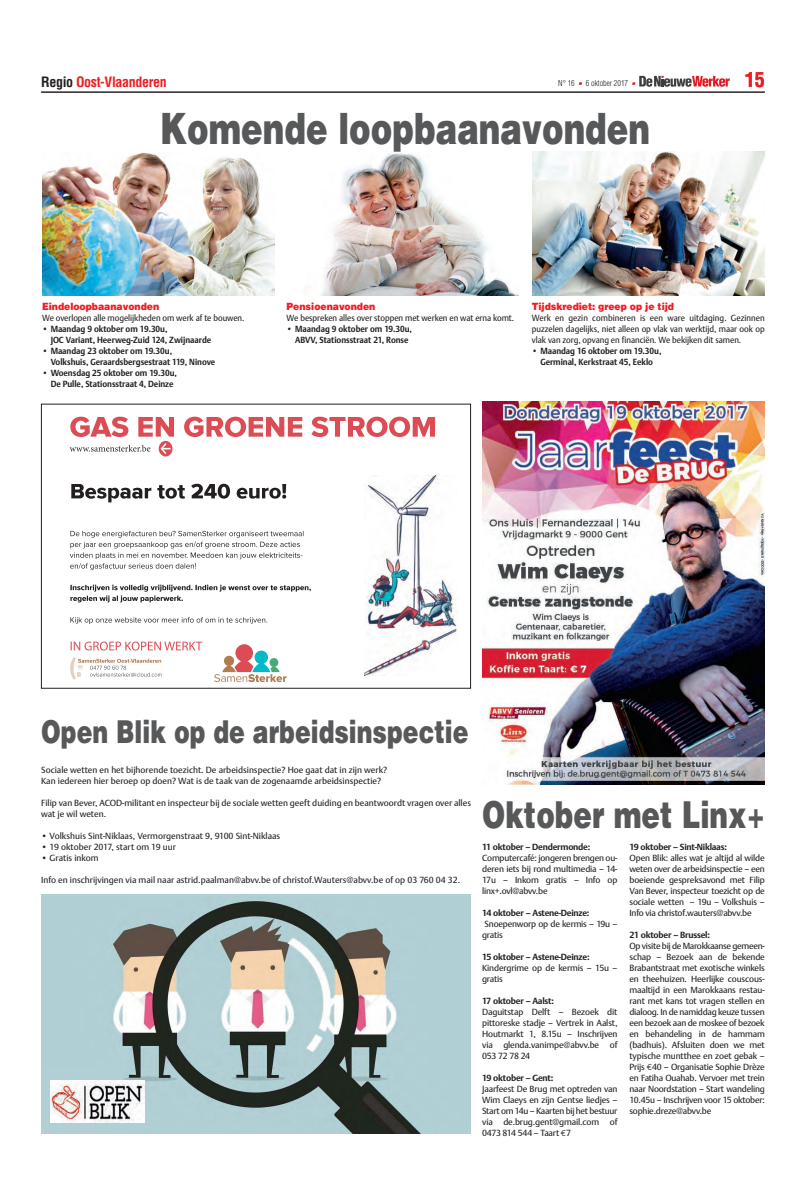
<style>
.page{position:relative;width:806px;height:1202px;background:#fff}
.page>*{position:absolute;margin:0;border:0;box-sizing:border-box;transform-origin:0 0}
.t1{font:900 43.2px "Helvetica LT Std";color:#57585a;scale:.75 1}
.t2{font:900 37.1px "Helvetica LT Std";color:#57585a;scale:.75 1}
.t3{font:900 31.5px "Helvetica LT Std";color:#57585a;scale:.75 1}
.t4{font:700 condensed 20px "Helvetica LT Std";color:#ee1d23}
.t5{font:700 condensed 14px "Helvetica LT Std";letter-spacing:-.025em;color:#ee1d23}
.t6{font:900 10px "Helvetica LT Std";letter-spacing:-.005em;color:#ee1d23;scale:.93 1}
.t7{font:8.8px/11px "Dutch Argo";letter-spacing:-.015em;color:#231f20}
.t8{font:700 8.8px/11px "Dutch Argo";letter-spacing:-.005em;color:#231f20;text-align:center;scale:.93 1}
.t9{font:8.8px/11px "Dutch Argo";letter-spacing:-.015em;color:#231f20;text-align:justify;scale:.93 1}
.t10{font:300 condensed 8px "Helvetica LT Std";color:#231f20}
.s1{color:#231f20}
.s2{font-weight:700}
.s3{font-family:"Euro Mono"}
</style>
<div class="page">
<hr style="left:41px;top:92px;width:723px;height:1px;background:#231f20">
<img style="left:42px;top:152px;width:233px;height:144px">
<img style="left:322px;top:153px;width:196px;height:143px">
<img style="left:532px;top:151px;width:232px;height:145px">
<img style="left:482px;top:402px;width:282px;height:382px">
<img style="left:41px;top:894px;width:429px;height:240px">
<img style="left:50px;top:1080px;width:94px;height:43px">
<img style="left:364px;top:476px;width:93px;height:199px">
<svg style="left:70px;top:531px;width:233px;height:39px"></svg>
<svg style="left:70px;top:585px;width:240px;height:17px"></svg>
<svg style="left:70px;top:617px;width:197px;height:7px"></svg>
<svg style="left:214px;top:644px;width:72px;height:38px"></svg>
<svg style="left:71px;top:641px;width:131px;height:9px"></svg>
<svg style="left:70px;top:657px;width:91px;height:23px"></svg>
<svg style="left:70px;top:417px;width:365px;height:39px"></svg>
<svg style="left:71px;top:484px;width:215px;height:18px"></svg>
<svg style="left:632px;top:76px;width:97px;height:11px"></svg>
<p class="t5" style="left:41px;top:76px;width:127px"><span class="s1">Regio</span> Oost-Vlaanderen</p>
<p class="t4" style="left:744px;top:72px;width:21px">15</p>
<p class="t10" style="left:558px;top:80px;width:18px">N° 16</p>
<p class="t10" style="left:585px;top:80px;width:44px">6 oktober 2017</p>
<p class="t1" style="left:160px;top:113px;width:654px">Komende loopbaanavonden</p>
<p class="t6" style="left:42px;top:303px;width:127px">Eindeloopbaanavonden</p>
<p class="t9" style="left:42px;top:313px;width:219px">We overlopen alle mogelijkheden om werk af te bouwen.</p>
<p class="t8" style="left:51px;top:324px;width:174px;text-align:left;text-indent:-9px">• Maandag 9 oktober om 19.30u,<br>JOC Variant, Heerweg-Zuid 124, Zwijnaarde</p>
<p class="t8" style="left:51px;top:346px;width:178px;text-align:left;text-indent:-9px">• Maandag 23 oktober om 19.30u,<br>Volkshuis, Geraardsbergsestraat 119, Ninove</p>
<p class="t8" style="left:42px;top:368px;width:146px">• Woensdag 25 oktober om 19.30u,<br>De Pulle, Stationsstraat 4, Deinze</p>
<p class="t6" style="left:286px;top:303px;width:97px">Pensioenavonden</p>
<p class="t9" style="left:286px;top:313px;width:246px">We bespreken alles over stoppen met werken en wat erna komt.</p>
<p class="t8" style="left:286px;top:324px;width:136px">• Maandag 9 oktober om 19.30u,<br>ABVV, Stationsstraat 21, Ronse</p>
<p class="t6" style="left:531px;top:303px;width:154px">Tijdskrediet: greep op je tijd</p>
<p class="t9" style="left:531px;top:313px;width:252px">Werk en gezin combineren is een ware uitdaging. Gezinnen puzzelen dagelijks, niet alleen op vlak van werktijd, maar ook op vlak van zorg, opvang en financiën. We bekijken dit samen.</p>
<p class="t8" style="left:531px;top:346px;width:141px">• Maandag 16 oktober om 19.30u,<br>Germinal, Kerkstraat 45, Eeklo</p>
<p class="t3" style="left:41px;top:720px;width:571px">Open Blik op de arbeidsinspectie</p>
<p class="t7" style="left:41px;top:764px;width:347px">Sociale wetten en het bijhorende toezicht. De arbeidsinspectie? Hoe gaat dat in zijn werk?<br>Kan iedereen hier beroep op doen? Wat is de taak van de zogenaamde arbeidsinspectie?</p>
<p class="t7" style="left:41px;top:797px;width:431px">Filip van Bever, ACOD-militant en inspecteur bij de sociale wetten geeft duiding en beantwoordt vragen over alles wat je wil weten.</p>
<p class="t7" style="left:41px;top:830px;width:240px">• Volkshuis Sint-Niklaas, Vermorgenstraat 9, 9100 Sint-Niklaas</p>
<p class="t7" style="left:41px;top:841px;width:136px">• 19 oktober 2017, start om 19 uur</p>
<p class="t7" style="left:41px;top:852px;width:59px">• Gratis inkom</p>
<p class="t7" style="left:41px;top:874px;width:420px">Info en inschrijvingen via mail naar astrid.paalman@abvv.be of christof.Wauters@abvv.be of op 03 760 04 32.</p>
<p class="t2" style="left:482px;top:801px;width:378px">Oktober met Linx+</p>
<p class="t7" style="left:482px;top:841px;width:137px"><span class="s2">11 oktober – Dendermonde:<br></span>Computercafé: jongeren brengen ou&shy;deren iets bij rond multimedia – 14-<br>17u – Inkom gratis – Info op linx+.ovl@abvv.be</p>
<p class="t7" style="left:482px;top:907px;width:137px"><span class="s2">14 oktober – Astene-Deinze:<br></span>Snoepenworp op de kermis – 19u – gratis</p>
<p class="t7" style="left:482px;top:951px;width:137px"><span class="s2">15 oktober – Astene-Deinze:<br></span>Kindergrime op de kermis – 15u – gratis</p>
<p class="t7" style="left:482px;top:995px;width:137px"><span class="s2">17 oktober – Aalst:<br></span>Daguitstap Delft – Bezoek dit pittoreske stadje – Vertrek in Aalst,<br>Houtmarkt 1, 8.15u – Inschrijven via glenda.vanimpe@abvv.be of<br>053 72 78 24</p>
<p class="t7" style="left:482px;top:1072px;width:137px"><span class="s2">19 oktober – Gent:<br></span>Jaarfeest De Brug met optreden van<br>Wim Claeys en zijn Gentse liedjes –<br>Start om 14u – Kaarten bij het bestuur via de.brug.gent@gmail.com of<br>0473 814 544 – Taart <span class="s3">€</span>7</p>
<p class="t7" style="left:629px;top:841px;width:137px"><span class="s2">19 oktober – Sint-Niklaas:<br></span>Open Blik: alles wat je altijd al wilde weten over de arbeidsinspectie – een boeiende gespreksavond met Filip Van Bever, inspecteur toezicht op de sociale wetten – 19u – Volkshuis – Info via christof.wauters@abvv.be</p>
<p class="t7" style="left:629px;top:929px;width:137px"><span class="s2">21 oktober – Brussel:<br></span>Op visite bij de Marokkaanse gemeen&shy;schap – Bezoek aan de bekende Brabantstraat met exotische winkels en theehuizen. Heerlijke couscous&shy;maaltijd in een Marokkaans restau&shy;rant met kans tot vragen stellen en dialoog. In de namiddag keuze tussen een bezoek aan de moskee of bezoek en behandeling in de hammam (badhuis). Afsluiten doen we met typische muntthee en zoet gebak – Prijs <span class="s3">€</span>40 – Organisatie Sophie Drèze en Fatiha Ouahab. Vervoer met trein naar Noordstation – Start wandeling 10.45u – Inschrijven voor 15 oktober: sophie.dreze@abvv.be</p>
</div>
